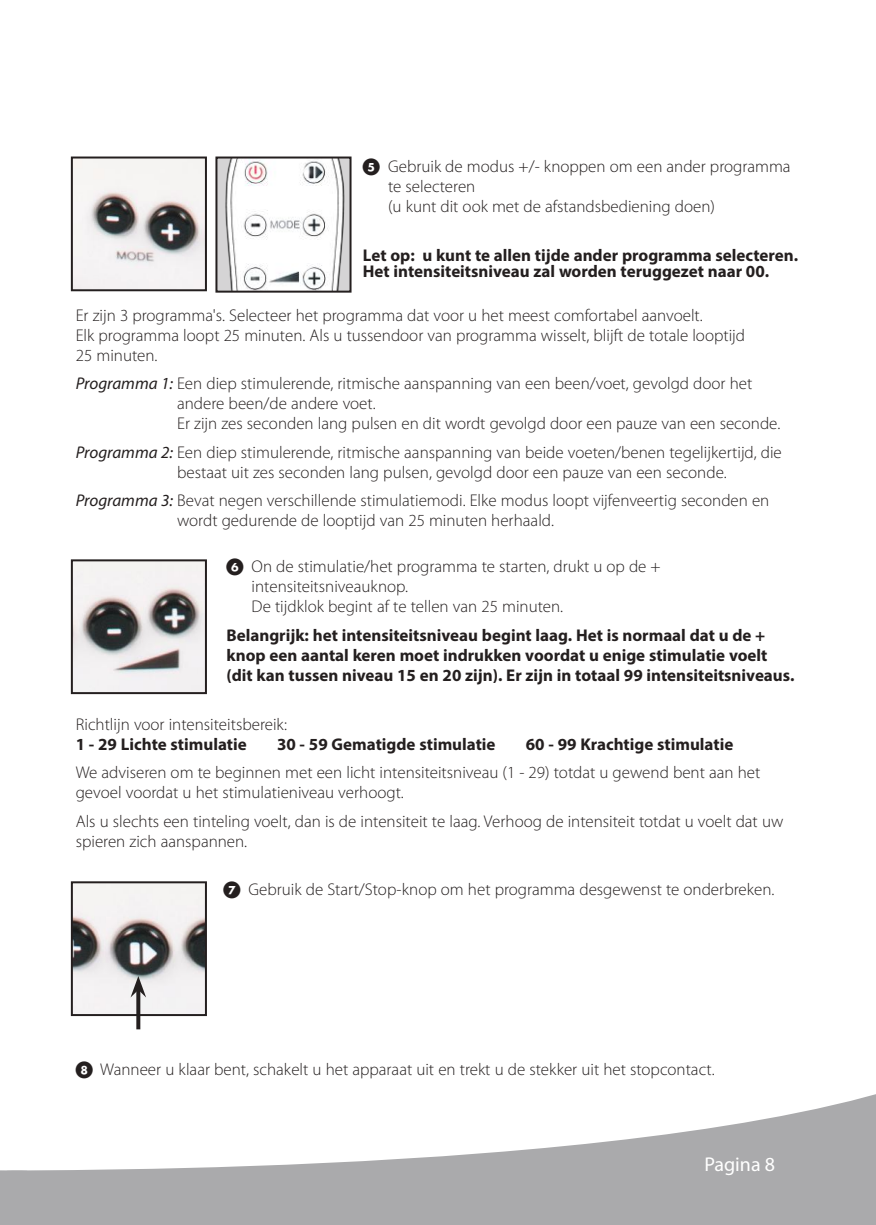
<style>
.page{position:relative;width:876px;height:1225px;background:#fff}
.page>*{position:absolute;margin:0;border:0;box-sizing:border-box;transform-origin:0 0}
.t1{font:20px "Myriad Pro";color:#fff}
.t2{font:300 17px/20px "Myriad Pro";color:#241f1f}
.t3{font:700 17px/20px "Myriad Pro";color:#241f1f}
.s1{font-weight:400;font-style:italic}
</style>
<div class="page">
<svg style="left:27px;top:1094px;width:849px;height:131px;fill:#aaaaac"></svg>
<svg style="left:0;top:1170px;width:27px;height:55px"></svg>
<img style="left:218px;top:159px;width:130px;height:131px">
<div style="left:215px;top:156px;width:136px;height:137px;border:2px solid #241f1f"></div>
<img style="left:74px;top:562px;width:130px;height:129px">
<div style="left:71px;top:559px;width:136px;height:135px;border:2px solid #241f1f"></div>
<img style="left:74px;top:159px;width:130px;height:129px">
<div style="left:71px;top:156px;width:136px;height:135px;border:2px solid #241f1f"></div>
<img style="left:74px;top:884px;width:130px;height:129px">
<div style="left:71px;top:881px;width:136px;height:135px;border:2px solid #241f1f"></div>
<svg style="left:136px;top:997px;width:4px;height:32px"></svg>
<svg style="left:131px;top:976px;width:15px;height:21px"></svg>
<p class="t2" style="left:388px;top:156px;width:404px">Gebruik de modus +/- knoppen om een ander programma te selecteren<br>(u kunt dit ook met de afstandsbediening doen)</p>
<p class="t3" style="left:363px;top:247px;width:437px;line-height:16px">Let op: u kunt te allen tijde ander programma selecteren.<br>Het intensiteitsniveau zal worden teruggezet naar 00.</p>
<p class="t2" style="left:76px;top:305px;width:671px">Er zijn 3 programma's. Selecteer het programma dat voor u het meest comfortabel aanvoelt.<br>Elk programma loopt 25 minuten. Als u tussendoor van programma wisselt, blijft de totale looptijd<br>25 minuten.</p>
<p class="t2" style="left:177px;top:373px;width:605px;text-indent:-101px"><span class="s1">Programma 1:</span> Een diep stimulerende, ritmische aanspanning van een been/voet, gevolgd door het andere been/de andere voet.<br>Er zijn zes seconden lang pulsen en dit wordt gevolgd door een pauze van een seconde.</p>
<p class="t2" style="left:177px;top:442px;width:606px;text-indent:-101px"><span class="s1">Programma 2:</span> Een diep stimulerende, ritmische aanspanning van beide voeten/benen tegelijkertijd, die bestaat uit zes seconden lang pulsen, gevolgd door een pauze van een seconde.</p>
<p class="t2" style="left:177px;top:490px;width:594px;text-indent:-101px"><span class="s1">Programma 3:</span> Bevat negen verschillende stimulatiemodi. Elke modus loopt vijfenveertig seconden en wordt gedurende de looptijd van 25 minuten herhaald.</p>
<p class="t2" style="left:252px;top:556px;width:411px">On de stimulatie/het programma te starten, drukt u op de + intensiteitsniveauknop.<br>De tijdklok begint af te tellen van 25 minuten.</p>
<p class="t3" style="left:226px;top:624px;width:570px">Belangrijk: het intensiteitsniveau begint laag. Het is normaal dat u de + knop een aantal keren moet indrukken voordat u enige stimulatie voelt (dit kan tussen niveau 15 en 20 zijn). Er zijn in totaal 99 intensiteitsniveaus.</p>
<p class="t2" style="left:76px;top:714px;width:213px">Richtlijn voor intensiteitsbereik:</p>
<p class="t3" style="left:76px;top:733px;width:173px">1 - 29 Lichte stimulatie</p>
<p class="t3" style="left:277px;top:733px;width:220px">30 - 59 Gematigde stimulatie</p>
<p class="t3" style="left:526px;top:733px;width:209px">60 - 99 Krachtige stimulatie</p>
<p class="t2" style="left:76px;top:762px;width:686px">We adviseren om te beginnen met een licht intensiteitsniveau (1 - 29) totdat u gewend bent aan het gevoel voordat u het stimulatieniveau verhoogt.</p>
<p class="t2" style="left:76px;top:811px;width:709px">Als u slechts een tinteling voelt, dan is de intensiteit te laag. Verhoog de intensiteit totdat u voelt dat uw spieren zich aanspannen.</p>
<p class="t2" style="left:249px;top:879px;width:527px">Gebruik de Start/Stop-knop om het programma desgewenst te onderbreken.</p>
<p class="t2" style="left:100px;top:1059px;width:616px">Wanneer u klaar bent, schakelt u het apparaat uit en trekt u de stekker uit het stopcontact.</p>
<p class="t1" style="left:704px;top:1151px;width:72px">Pagina 8</p>
</div>
